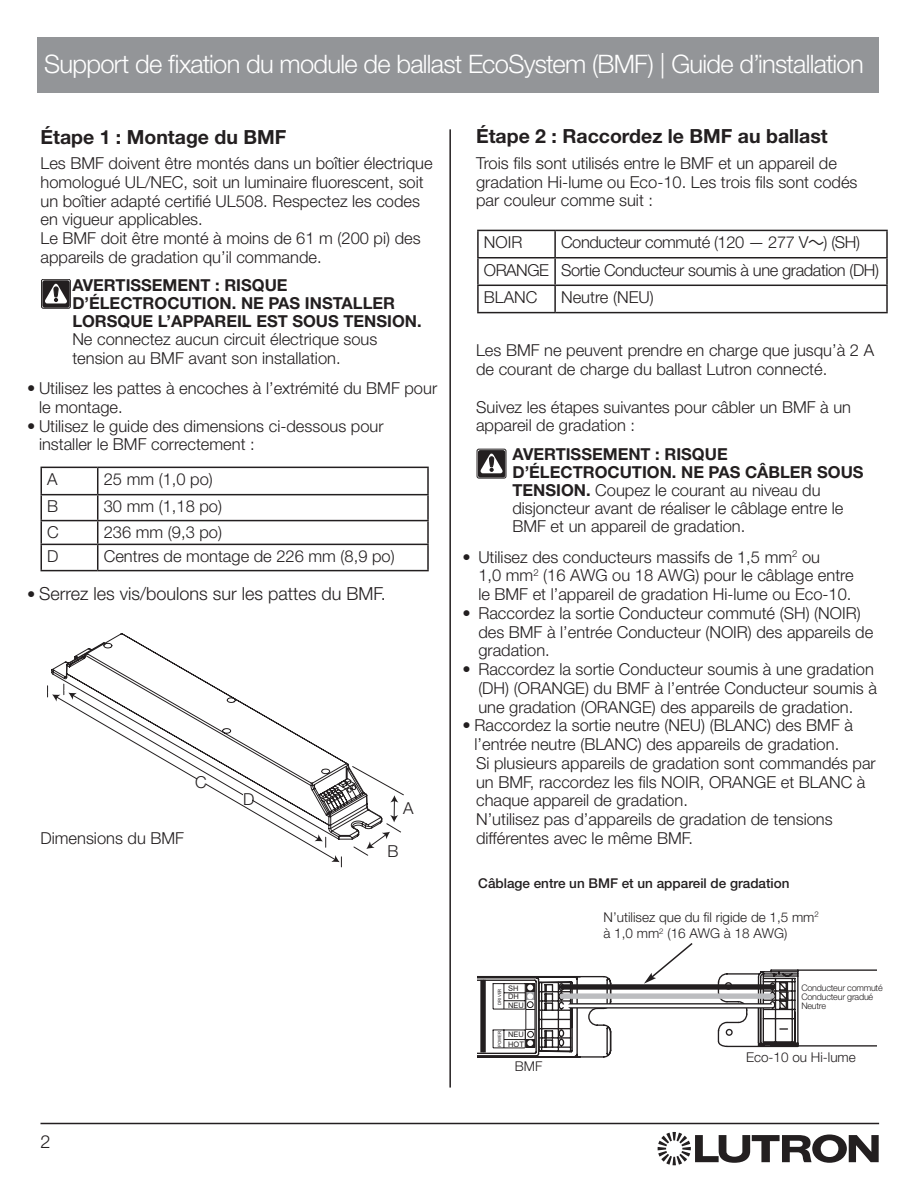
<style>
.page{position:relative;width:918px;height:1188px;background:#fff}
.page>*{position:absolute;margin:0;border:0;box-sizing:border-box;transform-origin:0 0}
.t1{font:300 25.5px "Helvetica Neue LT Std";letter-spacing:-.03em;color:#fff}
.t2{font:700 19.5px "Helvetica Neue LT Std";color:#231f20}
.t3{font:300 18px "Helvetica Neue LT Std";color:#231f20}
.t4{font:300 16.5px/18.8px "Helvetica Neue LT Std";color:#231f20}
.t5{font:300 16.5px/27.5px "Helvetica Neue LT Std";letter-spacing:-.025em;color:#231f20}
.t6{font:700 16.5px/18px "Helvetica Neue LT Std";color:#231f20}
.t7{font:300 13.5px/16.2px "Helvetica Neue LT Std";color:#231f20}
.t8{font:500 13.5px "Helvetica Neue LT Std";color:#231f20}
.t9{font:300 9px/9px "Helvetica Neue LT Std";letter-spacing:-.025em;color:#231f20}
.t10{font:7.5px/8.4px "Arial";color:#231f20}
.t11{font:4.2px "Arial";color:#231f20}
.s1{font-size:16.5px}
.s2{font-family:"acdc";font-weight:400}
.s3{font-weight:700}
</style>
<div class="page">
<svg style="left:658px;top:1132px;width:221px;height:33px"></svg>
<hr style="left:40px;top:1123px;width:839px;height:1px;background:#231f20">
<div style="left:38px;top:38px;width:841px;height:55px;background:#939598"></div>
<hr style="left:40px;top:467px;width:58px;height:1px;background:#231f20">
<hr style="left:40px;top:468px;width:2px;height:26px;background:#231f20">
<hr style="left:98px;top:467px;width:331px;height:1px;background:#231f20">
<hr style="left:427px;top:468px;width:2px;height:26px;background:#231f20">
<hr style="left:40px;top:494px;width:58px;height:1px;background:#231f20">
<hr style="left:40px;top:495px;width:2px;height:25px;background:#231f20">
<hr style="left:98px;top:494px;width:331px;height:1px;background:#231f20">
<hr style="left:427px;top:495px;width:2px;height:25px;background:#231f20">
<hr style="left:40px;top:520px;width:58px;height:1px;background:#231f20">
<hr style="left:40px;top:521px;width:2px;height:23px;background:#231f20">
<hr style="left:98px;top:520px;width:331px;height:1px;background:#231f20">
<hr style="left:427px;top:521px;width:2px;height:23px;background:#231f20">
<hr style="left:40px;top:544px;width:58px;height:1px;background:#231f20">
<hr style="left:40px;top:545px;width:2px;height:25px;background:#231f20">
<hr style="left:98px;top:544px;width:331px;height:1px;background:#231f20">
<svg style="left:97px;top:468px;width:1px;height:102px"></svg>
<hr style="left:427px;top:545px;width:2px;height:25px;background:#231f20">
<hr style="left:40px;top:570px;width:58px;height:1px;background:#231f20">
<hr style="left:98px;top:570px;width:331px;height:1px;background:#231f20">
<svg style="left:51px;top:633px;width:159px;height:51px"></svg>
<svg style="left:48px;top:684px;width:356px;height:183px"></svg>
<div style="left:243px;top:791px;width:9px;height:10px;background:#fff"></div>
<svg style="left:41px;top:279px;width:30px;height:29px"></svg>
<hr style="left:477px;top:230px;width:78px;height:1px;background:#231f20">
<hr style="left:477px;top:231px;width:2px;height:26px;background:#231f20">
<hr style="left:555px;top:230px;width:333px;height:1px;background:#231f20">
<hr style="left:554px;top:231px;width:2px;height:26px;background:#231f20">
<hr style="left:886px;top:231px;width:2px;height:26px;background:#231f20">
<hr style="left:477px;top:257px;width:78px;height:2px;background:#231f20">
<hr style="left:477px;top:259px;width:2px;height:26px;background:#231f20">
<hr style="left:555px;top:257px;width:333px;height:2px;background:#231f20">
<hr style="left:554px;top:259px;width:2px;height:26px;background:#231f20">
<hr style="left:886px;top:259px;width:2px;height:26px;background:#231f20">
<hr style="left:477px;top:285px;width:78px;height:1px;background:#231f20">
<hr style="left:477px;top:286px;width:2px;height:26px;background:#231f20">
<hr style="left:555px;top:285px;width:333px;height:1px;background:#231f20">
<hr style="left:554px;top:286px;width:2px;height:26px;background:#231f20">
<hr style="left:886px;top:286px;width:2px;height:26px;background:#231f20">
<hr style="left:477px;top:312px;width:78px;height:1px;background:#231f20">
<hr style="left:555px;top:312px;width:333px;height:1px;background:#231f20">
<div style="left:477px;top:449px;width:32px;height:30px;background:linear-gradient(to bottom,#fff,#fff)"></div>
<svg style="left:477px;top:449px;width:29px;height:29px"></svg>
<svg style="left:477px;top:943px;width:399px;height:115px"></svg>
<hr style="left:449px;top:129px;width:2px;height:959px;background:#231f20">
<h1 class="t1" style="left:44px;top:48px;width:821px">Support de fixation du module de ballast EcoSystem (BMF) | Guide d’installation</h1>
<p class="t2" style="left:40px;top:125px;width:247px">Étape 1 : Montage du BMF</p>
<p class="t4" style="left:40px;top:154px;width:394px">Les BMF doivent être montés dans un boîtier électrique homologué UL/NEC, soit un luminaire fluorescent, soit un boîtier adapté certifié UL508. Respectez les codes en vigueur applicables.<br>Le BMF doit être monté à moins de 61 m (200 pi) des appareils de gradation qu’il commande.</p>
<p class="t6" style="left:72px;top:275px;width:351px">AVERTISSEMENT : RISQUE<br>D’ÉLECTROCUTION. NE PAS INSTALLER<br>LORSQUE L’APPAREIL EST SOUS TENSION.</p>
<p class="t4" style="left:72px;top:329px;width:307px;line-height:19.8px">Ne connectez aucun circuit électrique sous tension au BMF avant son installation.</p>
<p class="t4" style="left:39px;top:379px;width:400px;text-indent:-12px">• Utilisez les pattes à encoches à l’extrémité du BMF pour le montage.</p>
<p class="t4" style="left:39px;top:416px;width:346px;text-indent:-12px">• Utilisez le guide des dimensions ci-dessous pour installer le BMF correctement :</p>
<p class="t4" style="left:47px;top:470px;width:12px">A</p>
<p class="t4" style="left:104px;top:470px;width:111px">25 mm (1,0 po)</p>
<p class="t4" style="left:47px;top:497px;width:13px">B</p>
<p class="t4" style="left:104px;top:497px;width:120px">30 mm (1,18 po)</p>
<p class="t4" style="left:47px;top:523px;width:13px">C</p>
<p class="t4" style="left:104px;top:523px;width:120px">236 mm (9,3 po)</p>
<p class="t4" style="left:47px;top:547px;width:13px">D</p>
<p class="t4" style="left:104px;top:547px;width:293px">Centres de montage de 226 mm (8,9 po)</p>
<p class="t3" style="left:27px;top:583px;width:360px"><span class="s1">•</span> Serrez les vis/boulons sur les pattes du BMF.</p>
<p class="t4" style="left:195px;top:772px;width:13px">C</p>
<p class="t4" style="left:40px;top:828px;width:145px">Dimensions du BMF</p>
<p class="t4" style="left:243px;top:789px;width:13px">D</p>
<p class="t3" style="left:40px;top:1130px;width:12px">2</p>
<p class="t4" style="left:403px;top:798px;width:12px">A</p>
<p class="t4" style="left:387px;top:841px;width:13px">B</p>
<p class="t2" style="left:476px;top:124px;width:353px">Étape 2 : Raccordez le BMF au ballast</p>
<p class="t4" style="left:476px;top:153px;width:383px">Trois fils sont utilisés entre le BMF et un appareil de gradation Hi-lume ou Eco-10. Les trois fils sont codés par couleur comme suit :</p>
<p class="t5" style="left:484px;top:228px;width:397px;text-indent:77px">Conducteur commuté (120 — 277 V<span class="s2">~</span>) (SH)<br>ORANGE Sortie Conducteur soumis à une gradation (DH)<br>BLANC</p>
<p class="t4" style="left:484px;top:233px;width:40px">NOIR</p>
<p class="t4" style="left:561px;top:287px;width:94px">Neutre (NEU)</p>
<p class="t4" style="left:476px;top:341px;width:399px">Les BMF ne peuvent prendre en charge que jusqu’à 2 A de courant de charge du ballast Lutron connecté.</p>
<p class="t4" style="left:476px;top:397px;width:376px">Suivez les étapes suivantes pour câbler un BMF à un appareil de gradation :</p>
<p class="t4" style="left:512px;top:445px;width:353px;line-height:18px"><span class="s3">AVERTISSEMENT : RISQUE D’ÉLECTROCUTION. NE PAS CÂBLER SOUS TENSION.</span> Coupez le courant au niveau du disjoncteur avant de réaliser le câblage entre le BMF et un appareil de gradation.</p>
<p class="t4" style="left:478px;top:547px;width:377px;text-indent:-16px">• Utilisez des conducteurs massifs de 1,5 mm<sup>2</sup> ou<br>1,0 mm<sup>2</sup> (16 AWG ou 18 AWG) pour le câblage entre le BMF et l’appareil de gradation Hi-lume ou Eco-10.</p>
<p class="t4" style="left:478px;top:603px;width:396px;text-indent:-16px">• Raccordez la sortie Conducteur commuté (SH) (NOIR) des BMF à l’entrée Conducteur (NOIR) des appareils de gradation.</p>
<p class="t4" style="left:478px;top:659px;width:400px;text-indent:-16px">• Raccordez la sortie Conducteur soumis à une gradation (DH) (ORANGE) du BMF à l’entrée Conducteur soumis à une gradation (ORANGE) des appareils de gradation.</p>
<p class="t4" style="left:475px;top:716px;width:403px;text-indent:-12px">• Raccordez la sortie neutre (NEU) (BLANC) des BMF à l’entrée neutre (BLANC) des appareils de gradation.<br>Si plusieurs appareils de gradation sont commandés par un BMF, raccordez les fils NOIR, ORANGE et BLANC à chaque appareil de gradation.<br>N’utilisez pas d’appareils de gradation de tensions différentes avec le même BMF.</p>
<p class="t8" style="left:478px;top:875px;width:313px">Câblage entre un BMF et un appareil de gradation</p>
<p class="t10" style="left:508px;top:984px;width:17px">SH<br>DH<br>NEU</p>
<p class="t11" style="left:497px;top:1005px;width:18px;rotate:-90deg">DRIVER</p>
<p class="t11" style="left:497px;top:1047px;width:18px;rotate:-90deg">POWER</p>
<p class="t10" style="left:508px;top:1040px;width:17px">HOT</p>
<p class="t10" style="left:508px;top:1031px;width:17px">NEU</p>
<p class="t7" style="left:515px;top:1058px;width:29px">BMF</p>
<p class="t7" style="left:604px;top:909px;width:217px">N’utilisez que du fil rigide de 1,5 mm<sup>2 </sup>à 1,0 mm<sup>2</sup> (16 AWG à 18 AWG)</p>
<p class="t9" style="left:801px;top:983px;width:83px">Conducteur commuté<br>Conducteur gradué<br>Neutre</p>
<p class="t7" style="left:746px;top:1049px;width:111px">Eco-10 ou Hi-lume</p>
</div>
